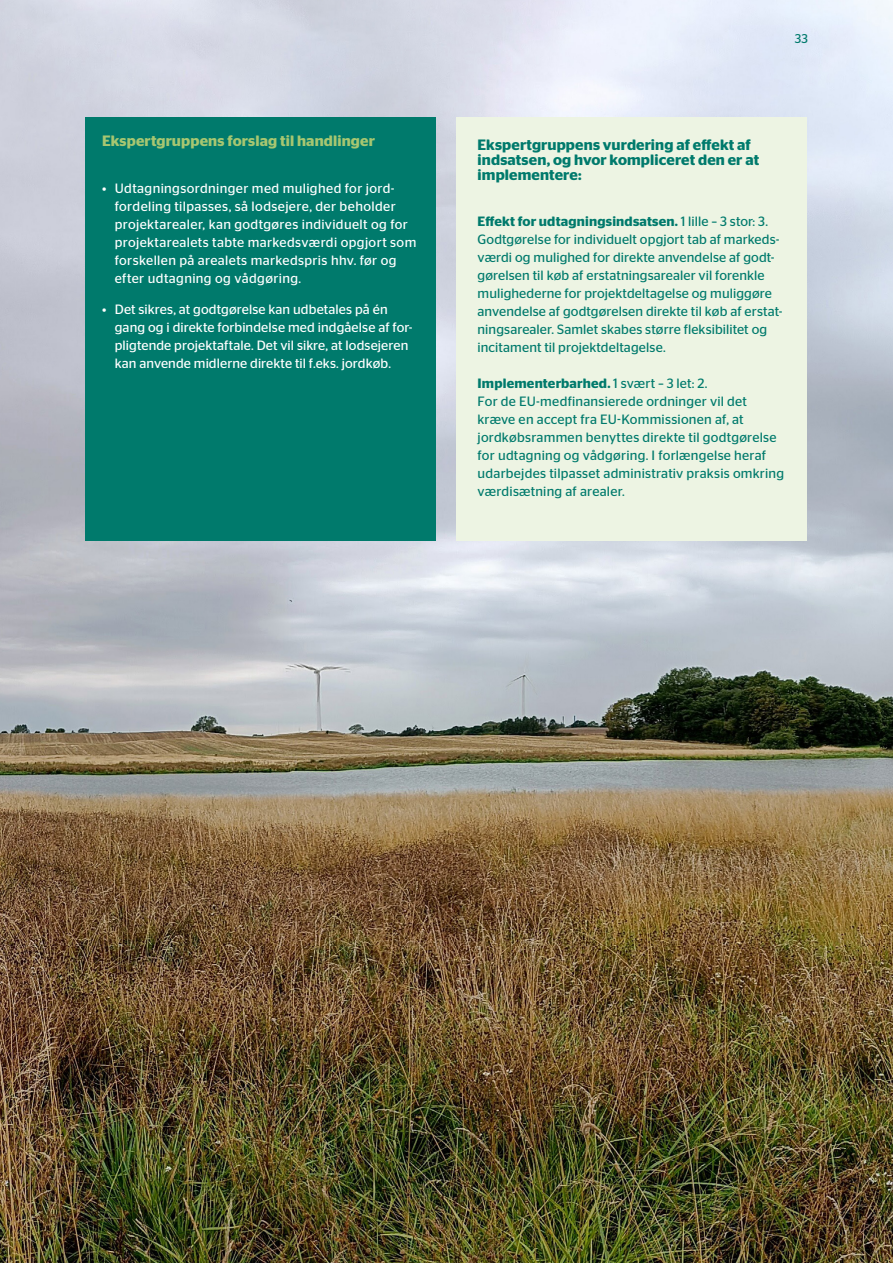
<style>
.page{position:relative;width:893px;height:1263px;background:#fff}
.page>*{position:absolute;margin:0;border:0;box-sizing:border-box;transform-origin:0 0}
.t1{font:600 15px/15px "Stag Sans";letter-spacing:.01em;color:#007a6c}
.t2{font:600 15px "Stag Sans";letter-spacing:.01em;color:#a7c671}
.t3{font:13.5px/18px "Stag Sans";letter-spacing:.01em;color:#007a6c}
.t4{font:13.5px/18px "Stag Sans";letter-spacing:.02em;color:#fff}
.t5{font:12.75px "Stag Sans";color:#007a6c}
.s1{font-weight:600}
</style>
<div class="page">
<img style="left:0;top:0;width:893px;height:1263px">
<div style="left:85px;top:117px;width:351px;height:423px;background:#007a6c"></div>
<div style="left:456px;top:117px;width:351px;height:423px;background:#edf4e3"></div>
<p class="t2" style="left:102px;top:132px;width:274px">Ekspertgruppens forslag til handlinger</p>
<p class="t4" style="left:115px;top:179px;width:303px;text-indent:-13px">• Udtagningsordninger med mulighed for jord&shy;fordeling tilpasses, så lodsejere, der beholder projektarealer, kan godtgøres individuelt og for projektarealets tabte markedsværdi opgjort som forskellen på arealets markedspris hhv. før og efter udtagning og vådgøring.</p>
<p class="t4" style="left:115px;top:300px;width:299px;text-indent:-13px">• Det sikres, at godtgørelse kan udbetales på én gang og i direkte forbindelse med indgåelse af for&shy;pligtende projektaftale. Det vil sikre, at lodsejeren kan anvende midlerne direkte til f.eks. jordkøb.</p>
<p class="t5" style="left:795px;top:32px;width:15px">33</p>
<p class="t1" style="left:478px;top:137px;width:283px">Ekspertgruppens vurdering af effekt af indsatsen, og hvor kompliceret den er at implementere:</p>
<p class="t3" style="left:478px;top:212px;width:306px"><span class="s1">Effekt for udtagningsindsatsen.</span> 1 lille – 3 stor: 3.<br>Godtgørelse for individuelt opgjort tab af markeds&shy;værdi og mulighed for direkte anvendelse af godt&shy;gørelsen til køb af erstatningsarealer vil forenkle mulighederne for projektdeltagelse og muliggøre anvendelse af godtgørelsen direkte til køb af erstat&shy;ningsarealer. Samlet skabes større fleksibilitet og incitament til projektdeltagelse.</p>
<p class="t3" style="left:478px;top:374px;width:308px"><span class="s1">Implementerbarhed.</span> 1 svært – 3 let: 2.<br>For de EU-medfinansierede ordninger vil det kræve en accept fra EU-Kommissionen af, at jordkøbsrammen benyttes direkte til godtgørelse for udtagning og vådgøring. I forlængelse heraf udarbejdes tilpasset administrativ praksis omkring værdisætning af arealer.</p>
</div>
